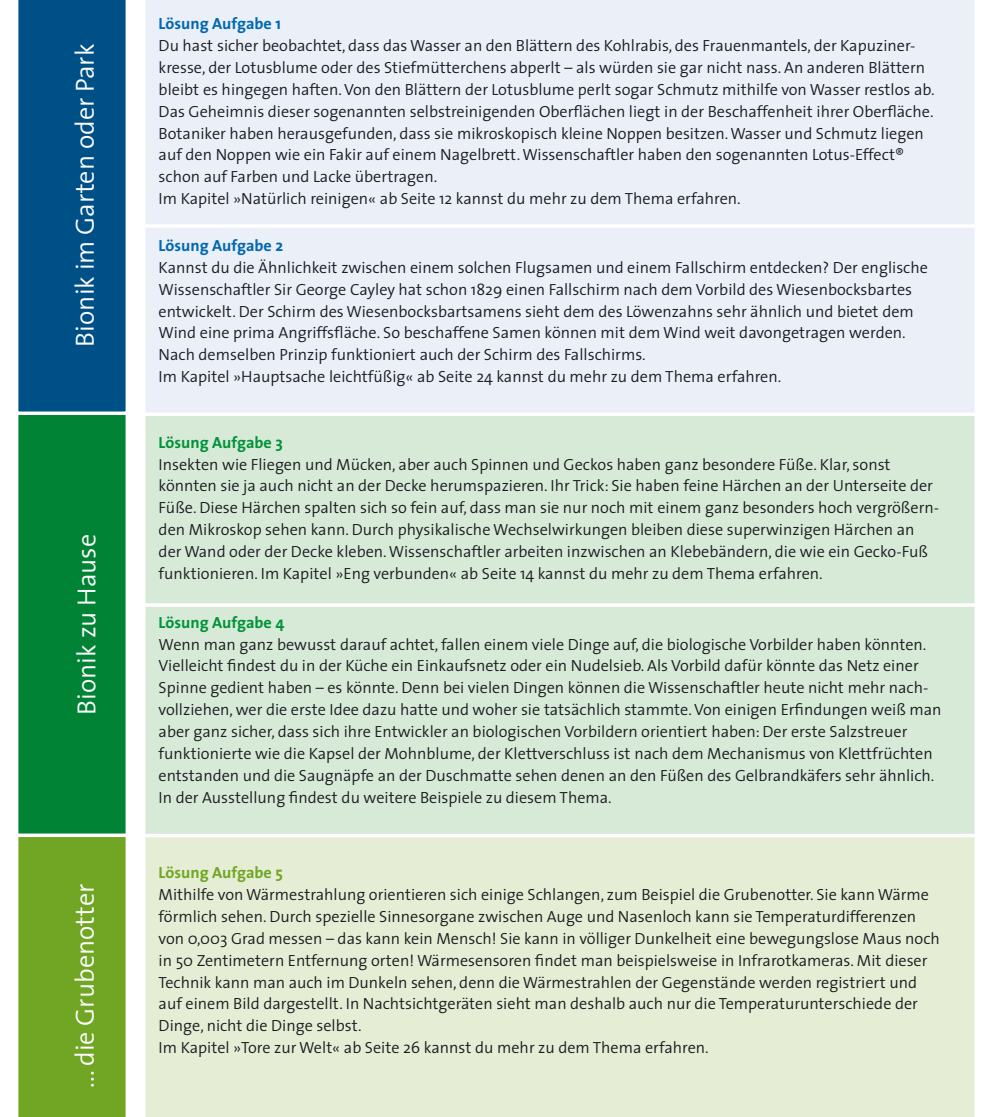
<style>
.page{position:relative;width:993px;height:1117px;background:#fff}
.page>*{position:absolute;margin:0;border:0;box-sizing:border-box;transform-origin:0 0}
.t1{font:300 26.25px "The Sans";color:#fff}
.t2{font:300 16.1px/21.9px "The Sans";color:#1b1b1f}
.t3{font:700 16.1px "The Sans";color:#0068b0}
.t4{font:700 16.1px "The Sans";color:#009338}
.t5{font:700 16.1px "The Sans";color:#70a624}
</style>
<div class="page">
<div style="left:145px;top:0;width:829px;height:412px;background:#eaeff8"></div>
<div style="left:145px;top:416px;width:829px;height:417px;background:#d7ead8"></div>
<div style="left:144px;top:835px;width:831px;height:281px;background:#e5eed5"></div>
<hr style="left:142px;top:224px;width:835px;height:4px;background:#fff">
<hr style="left:142px;top:603px;width:835px;height:3px;background:#fff">
<svg style="left:144px;top:833px;width:831px;height:4px"></svg>
<hr style="left:142px;top:837px;width:3px;height:279px;background:#fff">
<hr style="left:974px;top:837px;width:3px;height:279px;background:#fff">
<div style="left:17px;top:412px;width:110px;height:425px;background:#008334"></div>
<div style="left:15px;top:410px;width:114px;height:428px;border:4px solid #fff"></div>
<svg style="left:15px;top:0;width:114px;height:415px;background:#115b90"></svg>
<svg style="left:15px;top:833px;width:114px;height:283px;background:#7aac33"></svg>
<h1 class="t1" style="left:63px;top:346px;width:304px;rotate:-90deg">Bionik im Garten oder Park</h1>
<h1 class="t1" style="left:65px;top:714px;width:182px;rotate:-90deg">Bionik zu Hause</h1>
<h1 class="t1" style="left:63px;top:1087px;width:205px;rotate:-90deg">... die Grubenotter</h1>
<p class="t3" style="left:159px;top:10px;width:124px">Lösung Aufgabe 1</p>
<p class="t2" style="left:159px;top:34px;width:777px">Du hast sicher beobachtet, dass das Wasser an den Blättern des Kohlrabis, des Frauenmantels, der Kapuziner&shy;kresse, der Lotusblume oder des Stiefmütterchens abperlt – als würden sie gar nicht nass. An anderen Blättern bleibt es hingegen haften. Von den Blättern der Lotusblume perlt sogar Schmutz mithilfe von Wasser restlos ab.<br>Das Geheimnis dieser sogenannten selbstreinigenden Oberflächen liegt in der Beschaffenheit ihrer Oberfläche.<br>Botaniker haben herausgefunden, dass sie mikroskopisch kleine Noppen besitzen. Wasser und Schmutz liegen auf den Noppen wie ein Fakir auf einem Nagelbrett. Wissenschaftler haben den sogenannten Lotus-Effect® schon auf Farben und Lacke übertragen.<br>Im Kapitel »Natürlich reinigen« ab Seite 12 kannst du mehr zu dem Thema erfahren.</p>
<p class="t3" style="left:159px;top:232px;width:126px">Lösung Aufgabe 2</p>
<p class="t2" style="left:159px;top:256px;width:770px">Kannst du die Ähnlichkeit zwischen einem solchen Flugsamen und einem Fallschirm entdecken? Der englische Wissenschaftler Sir George Cayley hat schon 1829 einen Fallschirm nach dem Vorbild des Wiesenbocksbartes entwickelt. Der Schirm des Wiesenbocksbartsamens sieht dem des Löwenzahns sehr ähnlich und bietet dem Wind eine prima Angriffsfläche. So beschaffene Samen können mit dem Wind weit davongetragen werden.<br>Nach demselben Prinzip funktioniert auch der Schirm des Fallschirms.<br>Im Kapitel »Hauptsache leichtfüßig« ab Seite 24 kannst du mehr zu dem Thema erfahren.</p>
<p class="t4" style="left:159px;top:428px;width:126px">Lösung Aufgabe 3</p>
<p class="t2" style="left:159px;top:452px;width:781px">Insekten wie Fliegen und Mücken, aber auch Spinnen und Geckos haben ganz besondere Füße. Klar, sonst könnten sie ja auch nicht an der Decke herumspazieren. Ihr Trick: Sie haben feine Härchen an der Unterseite der Füße. Diese Härchen spalten sich so fein auf, dass man sie nur noch mit einem ganz besonders hoch vergrößern&shy;den Mikroskop sehen kann. Durch physikalische Wechselwirkungen bleiben diese superwinzigen Härchen an der Wand oder der Decke kleben. Wissenschaftler arbeiten inzwischen an Klebebändern, die wie ein Gecko-Fuß funktionieren. Im Kapitel »Eng verbunden« ab Seite 14 kannst du mehr zu dem Thema erfahren.</p>
<p class="t4" style="left:159px;top:608px;width:127px">Lösung Aufgabe 4</p>
<p class="t2" style="left:159px;top:632px;width:784px">Wenn man ganz bewusst darauf achtet, fallen einem viele Dinge auf, die biologische Vorbilder haben könnten.<br>Vielleicht findest du in der Küche ein Einkaufsnetz oder ein Nudelsieb. Als Vorbild dafür könnte das Netz einer Spinne gedient haben – es könnte. Denn bei vielen Dingen können die Wissenschaftler heute nicht mehr nach&shy;vollziehen, wer die erste Idee dazu hatte und woher sie tatsächlich stammte. Von einigen Erfindungen weiß man aber ganz sicher, dass sich ihre Entwickler an biologischen Vorbildern orientiert haben: Der erste Salzstreuer funktionierte wie die Kapsel der Mohnblume, der Klettverschluss ist nach dem Mechanismus von Klettfrüchten entstanden und die Saugnäpfe an der Duschmatte sehen denen an den Füßen des Gelbrandkäfers sehr ähnlich.<br>In der Ausstellung findest du weitere Beispiele zu diesem Thema.</p>
<p class="t5" style="left:159px;top:859px;width:126px">Lösung Aufgabe 5</p>
<p class="t2" style="left:159px;top:883px;width:782px">Mithilfe von Wärmestrahlung orientieren sich einige Schlangen, zum Beispiel die Grubenotter. Sie kann Wärme förmlich sehen. Durch spezielle Sinnesorgane zwischen Auge und Nasenloch kann sie Temperaturdifferenzen von 0,003 Grad messen – das kann kein Mensch! Sie kann in völliger Dunkelheit eine bewegungslose Maus noch in 50 Zentimetern Entfernung orten! Wärmesensoren findet man beispielsweise in Infrarotkameras. Mit dieser Technik kann man auch im Dunkeln sehen, denn die Wärmestrahlen der Gegenstände werden registriert und auf einem Bild dargestellt. In Nachtsichtgeräten sieht man deshalb auch nur die Temperaturunterschiede der Dinge, nicht die Dinge selbst.<br>Im Kapitel »Tore zur Welt« ab Seite 26 kannst du mehr zu dem Thema erfahren.</p>
</div>
